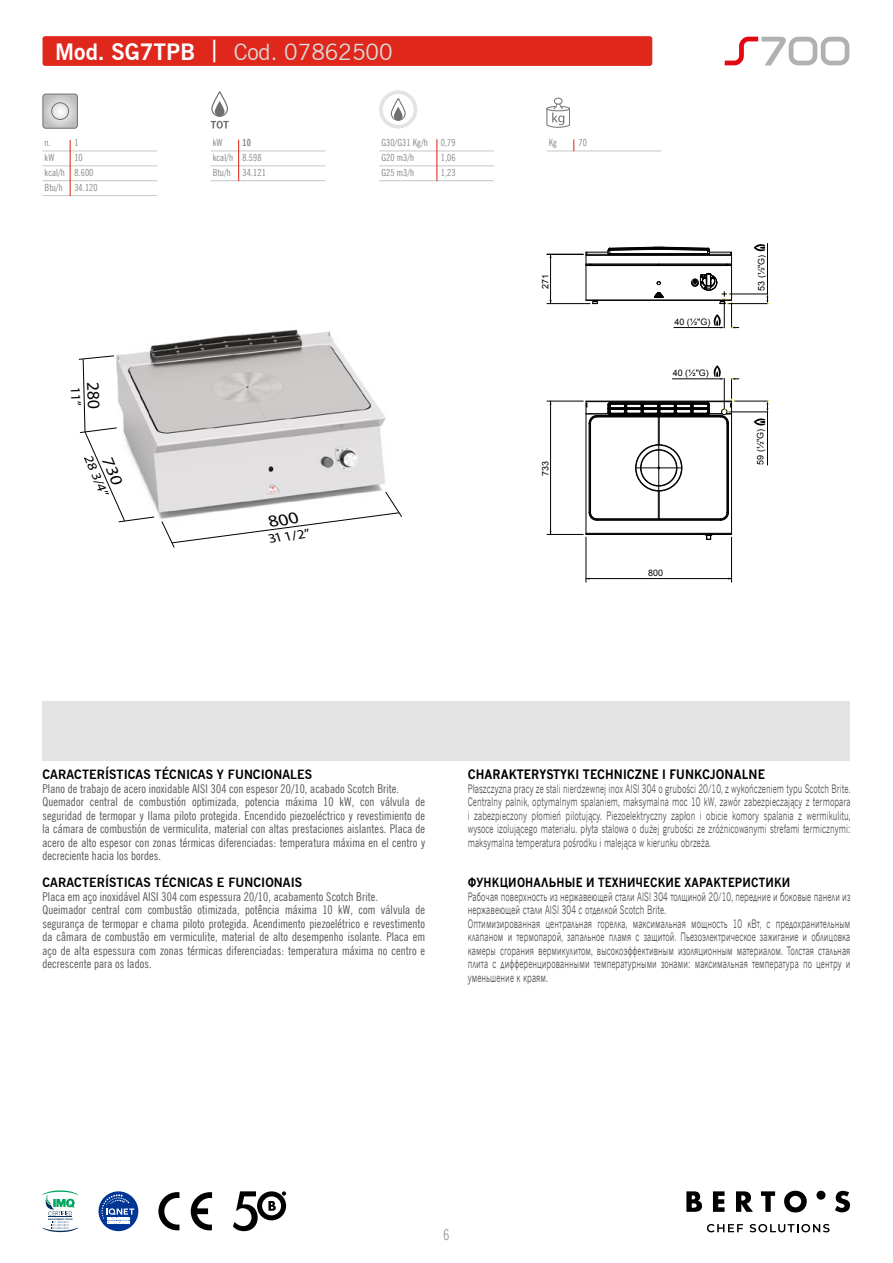
<style>
.page{position:relative;width:893px;height:1263px;background:#fff}
.page>*{position:absolute;margin:0;border:0;box-sizing:border-box;transform-origin:0 0}
.t1{font:22.5px "News Gothic BT";color:#dadada}
.t2{font:condensed 15px "News Gothic BT";color:#9d9d9c}
.t3{font:italic 13.2px "Myriad Pro";color:#000;scale:1.15 1}
.t4{font:12.9px "Myriad Pro";color:#000;scale:1.15 1}
.t5{font:700 12.75px "News Gothic BT";letter-spacing:.005em;color:#000}
.t6{font:700 12.75px "News Gothic CE";letter-spacing:.01em;color:#000;scale:.9 1}
.t7{font:700 12.45px "News Gothic Cyr";letter-spacing:.02em;color:#000;scale:.86 1}
.t8{font:condensed 12px/13.5px "News Gothic BT";letter-spacing:.01em;color:#575756}
.t9{font:11.7px/13.5px "News Gothic Cyr";letter-spacing:.01em;color:#575756;scale:.65 1}
.t10{font:11.7px/13.5px "News Gothic CE";letter-spacing:.01em;color:#575756;text-align:justify;scale:.65 1}
.t11{font:condensed 9.75px/14.9px "News Gothic BT";letter-spacing:.01em;color:#878787}
.t12{font:700 condensed 9.75px "News Gothic BT";color:#878787}
.t13{font:9px "Arial";color:#000}
.s1{font-weight:700;color:#fff}
</style>
<div class="page">
<svg style="left:725px;top:37px;width:124px;height:28px"></svg>
<div style="left:43px;top:36px;width:609px;height:30px;background:#df271c;border-radius:3px"></div>
<svg style="left:686px;top:1191px;width:16px;height:21px"></svg>
<svg style="left:713px;top:1191px;width:12px;height:21px"></svg>
<svg style="left:736px;top:1191px;width:17px;height:21px"></svg>
<svg style="left:761px;top:1191px;width:14px;height:21px"></svg>
<svg style="left:784px;top:1191px;width:23px;height:21px"></svg>
<svg style="left:835px;top:1191px;width:15px;height:21px"></svg>
<div style="left:816px;top:1191px;width:9px;height:9px;background:#000;border-radius:50%"></div>
<svg style="left:707px;top:1224px;width:36px;height:8px"></svg>
<svg style="left:750px;top:1224px;width:80px;height:8px"></svg>
<svg style="left:191px;top:1192px;width:21px;height:38px"></svg>
<svg style="left:158px;top:1192px;width:21px;height:38px"></svg>
<svg style="left:233px;top:1191px;width:53px;height:40px"></svg>
<svg style="left:99px;top:1191px;width:39px;height:40px"></svg>
<svg style="left:101px;top:1194px;width:33px;height:29px"></svg>
<svg style="left:43px;top:1190px;width:35px;height:42px"></svg>
<img style="left:118px;top:329px;width:268px;height:194px">
<hr style="left:729px;top:412px;width:39px;height:1px;background:#000">
<hr style="left:734px;top:401px;width:34px;height:1px;background:#000">
<hr style="left:767px;top:412px;width:1px;height:53px;background:#000">
<hr style="left:547px;top:401px;width:36px;height:1px;background:#000">
<hr style="left:547px;top:534px;width:36px;height:1px;background:#000">
<hr style="left:550px;top:401px;width:1px;height:67px;background:#000">
<hr style="left:550px;top:468px;width:1px;height:66px;background:#000">
<hr style="left:586px;top:537px;width:1px;height:45px;background:#000">
<hr style="left:731px;top:537px;width:1px;height:45px;background:#000">
<hr style="left:586px;top:578px;width:73px;height:1px;background:#000">
<hr style="left:659px;top:578px;width:72px;height:1px;background:#000">
<hr style="left:674px;top:327px;width:47px;height:1px;background:#000">
<hr style="left:729px;top:294px;width:39px;height:1px;background:#000">
<hr style="left:727px;top:303px;width:41px;height:1px;background:#000">
<hr style="left:767px;top:243px;width:1px;height:51px;background:#000">
<hr style="left:547px;top:303px;width:43px;height:1px;background:#000">
<hr style="left:547px;top:254px;width:36px;height:1px;background:#000">
<svg style="left:550px;top:255px;width:1px;height:48px"></svg>
<hr style="left:586px;top:264px;width:1px;height:36px;background:#000">
<hr style="left:586px;top:300px;width:145px;height:1px;background:#000">
<hr style="left:586px;top:265px;width:145px;height:1px;background:#000">
<hr style="left:731px;top:264px;width:1px;height:36px;background:#000">
<hr style="left:586px;top:401px;width:1px;height:133px;background:#000">
<hr style="left:586px;top:534px;width:145px;height:1px;background:#000">
<hr style="left:586px;top:533px;width:145px;height:1px;background:#000">
<hr style="left:731px;top:401px;width:1px;height:133px;background:#000">
<svg style="left:592px;top:300px;width:6px;height:4px"></svg>
<svg style="left:703px;top:532px;width:28px;height:8px"></svg>
<svg style="left:654px;top:292px;width:10px;height:6px"></svg>
<svg style="left:657px;top:281px;width:4px;height:4px"></svg>
<svg style="left:586px;top:247px;width:146px;height:18px"></svg>
<svg style="left:691px;top:273px;width:48px;height:55px"></svg>
<svg style="left:586px;top:365px;width:153px;height:156px"></svg>
<svg style="left:754px;top:244px;width:11px;height:8px"></svg>
<svg style="left:754px;top:401px;width:14px;height:25px"></svg>
<div style="left:43px;top:702px;width:807px;height:59px;background:#e3e3e3"></div>
<hr style="left:576px;top:151px;width:85px;height:1px;background:#c6c6c6">
<svg style="left:547px;top:139px;width:29px;height:13px"></svg>
<hr style="left:379px;top:151px;width:60px;height:1px;background:#c6c6c6">
<hr style="left:439px;top:151px;width:55px;height:1px;background:#c6c6c6">
<hr style="left:379px;top:165px;width:60px;height:1px;background:#c6c6c6">
<hr style="left:439px;top:165px;width:55px;height:1px;background:#c6c6c6">
<hr style="left:379px;top:180px;width:60px;height:1px;background:#c6c6c6">
<hr style="left:439px;top:180px;width:55px;height:1px;background:#c6c6c6">
<hr style="left:436px;top:139px;width:1px;height:42px;background:#df271c">
<svg style="left:211px;top:151px;width:29px;height:1px"></svg>
<hr style="left:240px;top:151px;width:85px;height:1px;background:#c6c6c6">
<svg style="left:211px;top:165px;width:29px;height:1px"></svg>
<hr style="left:240px;top:165px;width:85px;height:1px;background:#c6c6c6">
<svg style="left:211px;top:180px;width:29px;height:1px"></svg>
<hr style="left:240px;top:180px;width:85px;height:1px;background:#c6c6c6">
<hr style="left:238px;top:140px;width:1px;height:41px;background:#df271c">
<svg style="left:43px;top:151px;width:29px;height:1px"></svg>
<hr style="left:72px;top:151px;width:85px;height:1px;background:#c6c6c6">
<svg style="left:43px;top:165px;width:29px;height:1px"></svg>
<hr style="left:72px;top:165px;width:85px;height:1px;background:#c6c6c6">
<svg style="left:43px;top:180px;width:29px;height:1px"></svg>
<hr style="left:72px;top:180px;width:85px;height:1px;background:#c6c6c6">
<svg style="left:43px;top:195px;width:29px;height:1px"></svg>
<hr style="left:72px;top:195px;width:85px;height:1px;background:#c6c6c6">
<hr style="left:70px;top:140px;width:1px;height:56px;background:#df271c">
<svg style="left:546px;top:103px;width:24px;height:25px"></svg>
<div style="left:554px;top:98px;width:8px;height:6px;border:1px solid #706f6f;border-radius:50%"></div>
<svg style="left:379px;top:90px;width:38px;height:39px"></svg>
<svg style="left:394px;top:107px;width:9px;height:13px"></svg>
<svg style="left:211px;top:91px;width:18px;height:38px"></svg>
<svg style="left:215px;top:101px;width:10px;height:15px"></svg>
<svg style="left:43px;top:94px;width:33px;height:33px"></svg>
<div style="left:43px;top:94px;width:35px;height:35px;border:1px solid #706f6f;border-radius:3px"></div>
<div style="left:51px;top:102px;width:18px;height:18px;border:1px solid #706f6f;border-radius:50%"></div>
<svg style="left:161px;top:492px;width:241px;height:56px"></svg>
<svg style="left:78px;top:355px;width:76px;height:167px"></svg>
<h1 class="t1" style="left:55px;top:38px;width:339px"><span class="s1">Mod. SG7TPB |</span> Cod. 07862500</h1>
<p class="t11" style="left:45px;top:135px;width:8px">n.</p>
<p class="t11" style="left:74px;top:135px;width:6px">1</p>
<p class="t11" style="left:45px;top:150px;width:11px">kW</p>
<p class="t11" style="left:45px;top:150px;width:55px;text-indent:30px">10 kcal/h 8.600<br>Btu/h 34.120</p>
<p class="t4" style="left:95px;top:452px;width:39px;rotate:67deg">28 3/4”</p>
<p class="t11" style="left:213px;top:135px;width:11px">kW</p>
<p class="t12" style="left:243px;top:137px;width:10px">10</p>
<p class="t11" style="left:213px;top:150px;width:55px">kcal/h 8.598<br>Btu/h 34.121</p>
<p class="t3" style="left:268px;top:530px;width:38px;rotate:-8deg">31 1/2”</p>
<p class="t11" style="left:381px;top:135px;width:48px">G30/G31 Kg/h</p>
<p class="t11" style="left:441px;top:135px;width:16px">0,79</p>
<p class="t11" style="left:549px;top:135px;width:10px">Kg</p>
<p class="t11" style="left:578px;top:135px;width:10px">70</p>
<p class="t11" style="left:381px;top:150px;width:34px">G20 m3/h</p>
<p class="t11" style="left:441px;top:150px;width:16px">1,06</p>
<p class="t11" style="left:381px;top:165px;width:34px">G25 m3/h</p>
<p class="t11" style="left:441px;top:165px;width:16px">1,23</p>
<p class="t13" style="left:539px;top:289px;width:16px;rotate:-90deg">271</p>
<p class="t13" style="left:539px;top:476px;width:16px;rotate:-90deg">733</p>
<p class="t13" style="left:674px;top:315px;width:37px">40 (½"G)</p>
<p class="t13" style="left:673px;top:367px;width:37px">40 (½"G)</p>
<p class="t13" style="left:648px;top:567px;width:16px">800</p>
<p class="t13" style="left:755px;top:291px;width:37px;rotate:-90deg">53 (½"G)</p>
<p class="t13" style="left:754px;top:465px;width:37px;rotate:-90deg">59 (½"G)</p>
<p class="t5" style="left:43px;top:767px;width:271px">CARACTERÍSTICAS TÉCNICAS Y FUNCIONALES</p>
<p class="t8" style="left:43px;top:782px;width:384px">Plano de trabajo de acero inoxidable AISI 304 con espesor 20/10, acabado Scotch Brite.<br>Quemador central de combustión optimizada, potencia máxima 10 kW, con válvula de seguridad de termopar y llama piloto protegida. Encendido piezoeléctrico y revestimiento de la cámara de combustión de vermiculita, material con altas prestaciones aislantes. Placa de acero de alto espesor con zonas térmicas diferenciadas: temperatura máxima en el centro y decreciente hacia los bordes.</p>
<p class="t5" style="left:43px;top:875px;width:261px">CARACTERÍSTICAS TÉCNICAS E FUNCIONAIS</p>
<p class="t8" style="left:43px;top:890px;width:384px">Placa em aço inoxidável AISI 304 com espessura 20/10, acabamento Scotch Brite.<br>Queimador central com combustão otimizada, potência máxima 10 kW, com válvula de segurança de termopar e chama piloto protegida. Acendimento piezoelétrico e revestimento da câmara de combustão em vermiculite, material de alto desempenho isolante. Placa em aço de alta espessura com zonas térmicas diferenciadas: temperatura máxima no centro e decrescente para os lados.</p>
<p class="t6" style="left:468px;top:766px;width:332px">CHARAKTERYSTYKI TECHNICZNE I FUNKCJONALNE</p>
<p class="t10" style="left:468px;top:782px;width:590px">Płaszczyzna pracy ze stali nierdzewnej inox AISI 304 o grubości 20/10, z wykończeniem typu Scotch Brite.<br>Centralny palnik, optymalnym spalaniem, maksymalna moc 10 kW, zawór zabezpieczający z termopara i zabezpieczony płomień pilotujący. Piezoelektryczny zapłon i obicie komory spalania z wermikulitu, wysoce izolującego materiału. płyta stalowa o dużej grubości ze zróżnicowanymi strefami termicznymi: maksymalna temperatura pośrodku i malejąca w kierunku obrzeża.</p>
<p class="t7" style="left:468px;top:875px;width:377px">ФУНКЦИОНАЛЬНЫЕ И ТЕХНИЧЕСКИЕ ХАРАКТЕРИСТИКИ</p>
<p class="t9" style="left:468px;top:890px;width:590px">Рабочая поверхность из нержавеющей стали AISI 304 толщиной 20/10, передние и боковые панели из нержавеющей стали AISI 304 с отделкой Scotch Brite.<br>Оптимизированная центральная горелка, максимальная мощность 10 кВт, с предохранительным клапаном и термопарой, запальное пламя с защитой. Пьезоэлектрическое зажигание и облицовка камеры сгорания вермикулитом, высокоэффективным изоляционным материалом. Толстая стальная плита с дифференцированными температурными зонами: максимальная температура по центру и уменьшение к краям.</p>
<p class="t2" style="left:443px;top:1226px;width:8px">6</p>
</div>
